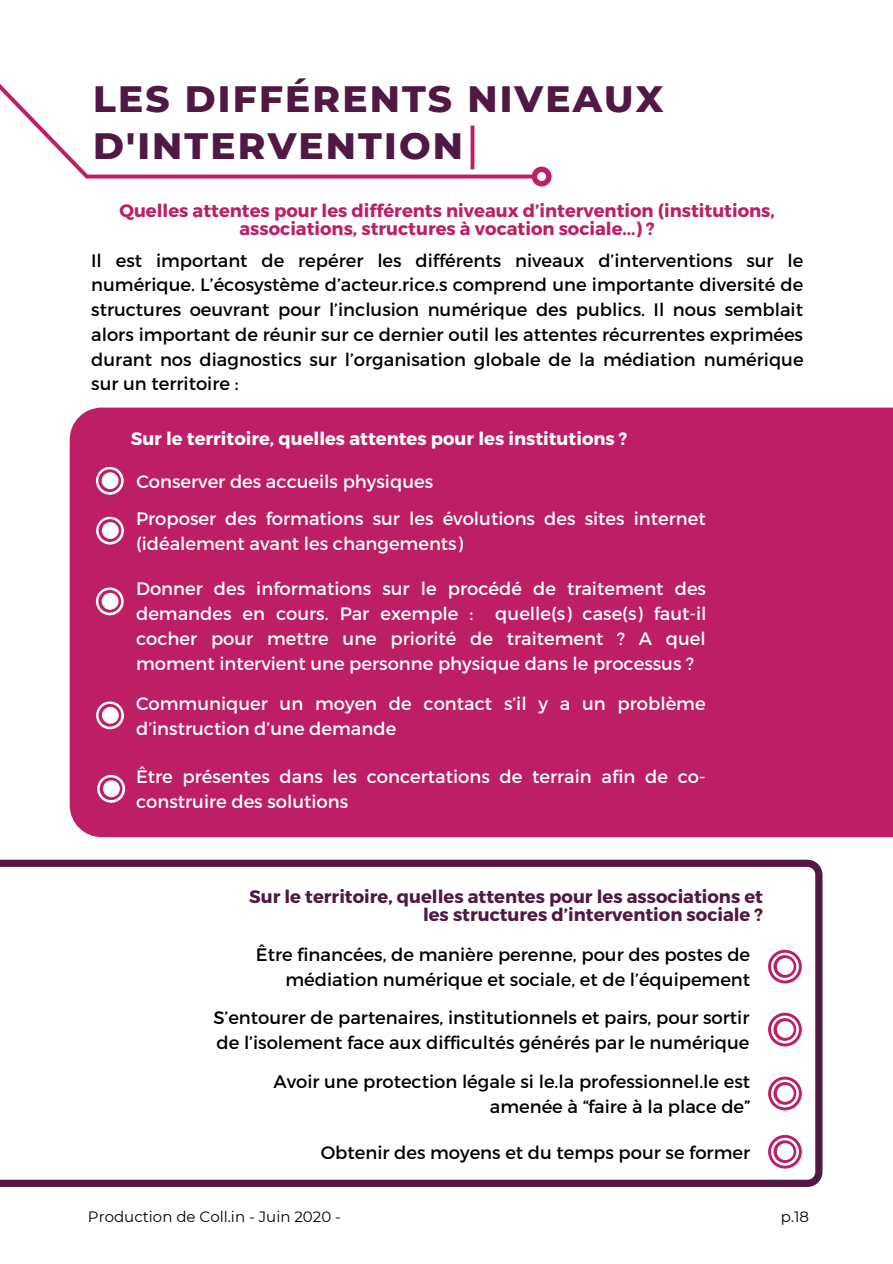
<style>
.page{position:relative;width:893px;height:1264px;background:#fff}
.page>*{position:absolute;margin:0;border:0;box-sizing:border-box;transform-origin:0 0}
.t1{font:800 37.35px/47.2px "Montserrat";letter-spacing:.055em;color:#511843}
.t2{font:18px/24.8px "Montserrat";color:#000;text-align:right}
.t3{font:18px/24.8px "Montserrat";color:#fff}
.t4{font:700 18px/18px "Montserrat";color:#be1f64;text-align:center}
.t5{font:700 18px/18px "Montserrat";color:#501842;text-align:right}
.t6{font:700 18px "Montserrat";color:#fff}
.t7{font:15px "Montserrat";color:#000}
</style>
<div class="page">
<svg style="left:0;top:84px;width:551px;height:102px"></svg>
<svg style="left:470px;top:125px;width:4px;height:44px"></svg>
<div style="left:70px;top:407px;width:822px;height:430px;background:#be1f64"></div>
<svg style="left:93px;top:464px;width:34px;height:33px"></svg>
<svg style="left:96px;top:467px;width:28px;height:27px"></svg>
<svg style="left:98px;top:469px;width:23px;height:23px"></svg>
<div style="left:102px;top:472px;width:16px;height:17px;background:#fff;border-radius:50%"></div>
<div style="left:93px;top:514px;width:34px;height:33px;background:#be1f64;border-radius:50%"></div>
<svg style="left:96px;top:516px;width:28px;height:28px"></svg>
<svg style="left:98px;top:519px;width:23px;height:23px"></svg>
<div style="left:102px;top:522px;width:17px;height:17px;background:#fff;border-radius:50%"></div>
<div style="left:93px;top:584px;width:34px;height:34px;background:#be1f64;border-radius:50%"></div>
<svg style="left:96px;top:587px;width:28px;height:28px"></svg>
<svg style="left:98px;top:590px;width:23px;height:22px"></svg>
<div style="left:102px;top:593px;width:16px;height:16px;background:#fff;border-radius:50%"></div>
<div style="left:93px;top:698px;width:34px;height:34px;background:#be1f64;border-radius:50%"></div>
<svg style="left:96px;top:701px;width:28px;height:28px"></svg>
<svg style="left:98px;top:704px;width:23px;height:22px"></svg>
<div style="left:102px;top:707px;width:17px;height:16px;background:#fff;border-radius:50%"></div>
<svg style="left:94px;top:772px;width:34px;height:33px"></svg>
<svg style="left:97px;top:775px;width:28px;height:27px"></svg>
<svg style="left:100px;top:777px;width:22px;height:23px"></svg>
<div style="left:103px;top:780px;width:17px;height:17px;background:#fff;border-radius:50%"></div>
<svg style="left:0;top:859px;width:822px;height:327px"></svg>
<svg style="left:768px;top:949px;width:33px;height:34px"></svg>
<svg style="left:771px;top:952px;width:27px;height:28px"></svg>
<svg style="left:773px;top:955px;width:23px;height:22px"></svg>
<div style="left:776px;top:958px;width:17px;height:16px;background:#fff;border-radius:50%"></div>
<svg style="left:768px;top:1012px;width:33px;height:34px"></svg>
<svg style="left:771px;top:1015px;width:27px;height:28px"></svg>
<svg style="left:773px;top:1018px;width:23px;height:22px"></svg>
<div style="left:776px;top:1021px;width:17px;height:16px;background:#fff;border-radius:50%"></div>
<svg style="left:768px;top:1076px;width:33px;height:34px"></svg>
<svg style="left:771px;top:1079px;width:27px;height:28px"></svg>
<svg style="left:773px;top:1081px;width:23px;height:23px"></svg>
<div style="left:776px;top:1084px;width:17px;height:17px;background:#fff;border-radius:50%"></div>
<svg style="left:768px;top:1134px;width:33px;height:34px"></svg>
<svg style="left:771px;top:1137px;width:27px;height:28px"></svg>
<svg style="left:773px;top:1140px;width:23px;height:22px"></svg>
<div style="left:776px;top:1143px;width:17px;height:17px;background:#fff;border-radius:50%"></div>
<h1 class="t1" style="left:93px;top:75px;width:571px">LES DIFFÉRENTS NIVEAUX<br>D'INTERVENTION</h1>
<p class="t4" style="left:119px;top:200px;width:657px">Quelles attentes pour les différents niveaux d’intervention (institutions, associations, structures à vocation sociale...) ?</p>
<p class="t2" style="left:91px;top:247px;width:713px;text-align:justify">Il est important de repérer les différents niveaux d’interventions sur le numérique. L’écosystème d’acteur.rice.s comprend une importante diversité de structures oeuvrant pour l’inclusion numérique des publics. Il nous semblait alors important de réunir sur ce dernier outil les attentes récurrentes exprimées durant nos diagnostics sur l’organisation globale de la médiation numérique sur un territoire :</p>
<p class="t6" style="left:131px;top:427px;width:498px">Sur le territoire, quelles attentes pour les institutions ?</p>
<p class="t3" style="left:136px;top:461px;width:571px;line-height:37.5px">Conserver des accueils physiques<br>Proposer des formations sur les évolutions des sites internet</p>
<p class="t3" style="left:136px;top:530px;width:328px">(idéalement avant les changements)</p>
<p class="t3" style="left:136px;top:575px;width:572px;text-align:justify">Donner des informations sur le procédé de traitement des demandes en cours. Par exemple : quelle(s) case(s) faut-il cocher pour mettre une priorité de traitement ? A quel moment intervient une personne physique dans le processus ?</p>
<p class="t3" style="left:136px;top:690px;width:571px">Communiquer un moyen de contact s’il y a un problème d’instruction d’une demande</p>
<p class="t3" style="left:136px;top:763px;width:571px">Être présentes dans les concertations de terrain afin de co&shy;construire des solutions</p>
<p class="t5" style="left:249px;top:886px;width:515px">Sur le territoire, quelles attentes pour les associations et les structures d’intervention sociale ?</p>
<p class="t2" style="left:256px;top:941px;width:496px">Être financées, de manière perenne, pour des postes de médiation numérique et sociale, et de l’équipement</p>
<p class="t2" style="left:213px;top:1004px;width:537px;text-align:left">S’entourer de partenaires, institutionnels et pairs, pour sortir de l’isolement face aux difficultés générés par le numérique</p>
<p class="t2" style="left:273px;top:1068px;width:478px">Avoir une protection légale si le.la professionnel.le est amenée à “faire à la place de”</p>
<p class="t2" style="left:321px;top:1138px;width:431px">Obtenir des moyens et du temps pour se former</p>
<p class="t7" style="left:88px;top:1207px;width:254px">Production de Coll.in - Juin 2020 -</p>
<p class="t7" style="left:780px;top:1207px;width:30px">p.18</p>
</div>
